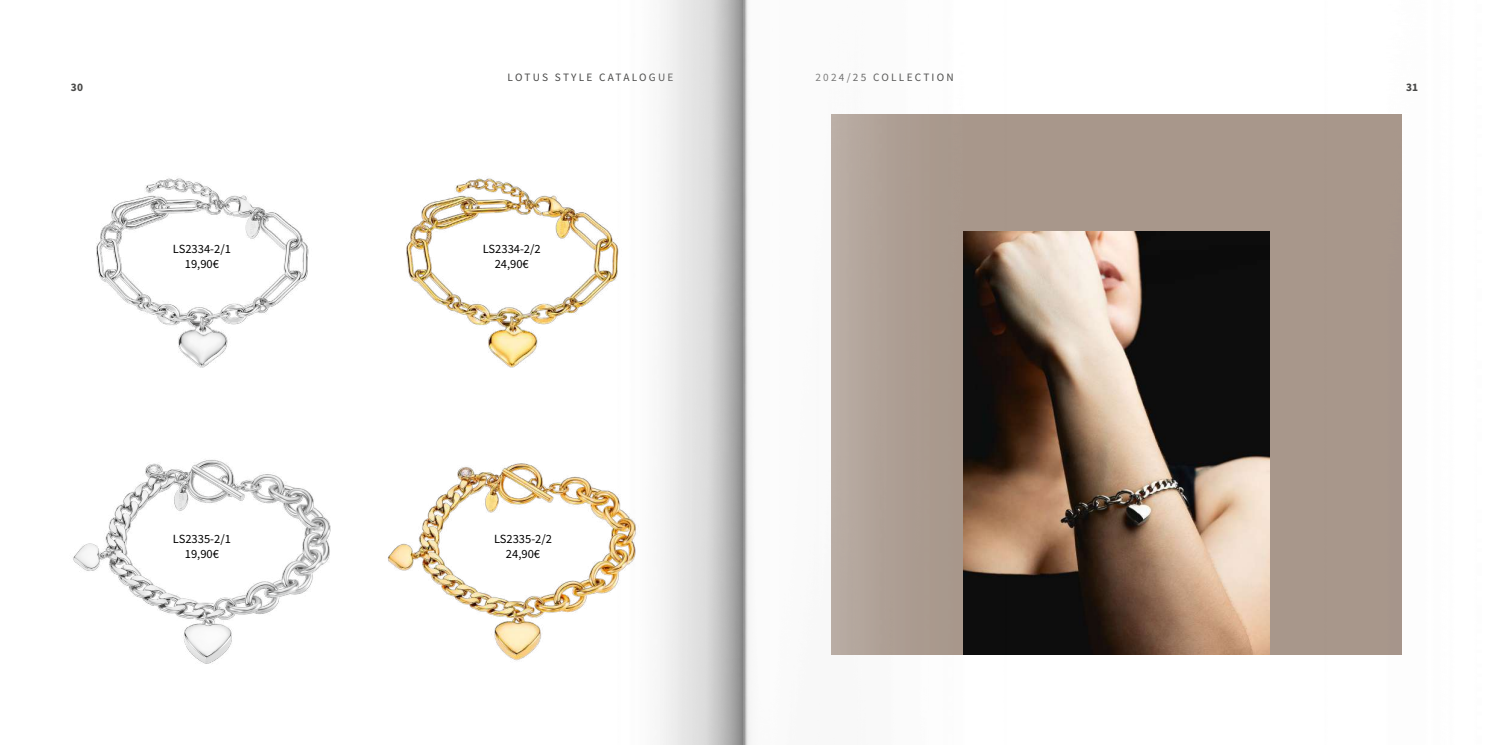
<style>
.page{position:relative;width:1489px;height:745px;background:#fff}
.page>*{position:absolute;margin:0;border:0;box-sizing:border-box;transform-origin:0 0}
.t1{font:12.5px/15px "Source Sans Pro";color:#000;text-align:center}
.t2{font:11.25px "Source Sans Pro";letter-spacing:.2em;color:#494948}
.t3{font:700 11.25px "Source Sans Pro";color:#494948}
</style>
<div class="page">
<img style="left:73px;top:0;width:1329px;height:744px">
<p class="t3" style="left:71px;top:79px;width:14px">30</p>
<p class="t1" style="left:173px;top:241px;width:60px">LS2334-2/1<br>19,90€</p>
<p class="t2" style="left:507px;top:70px;width:167px">LOTUS STYLE CATALOGUE</p>
<p class="t2" style="left:815px;top:70px;width:140px">2024/25 COLLECTION</p>
<p class="t1" style="left:482px;top:241px;width:60px">LS2334-2/2<br>24,90€</p>
<p class="t1" style="left:173px;top:531px;width:60px">LS2335-2/1<br>19,90€</p>
<p class="t1" style="left:494px;top:531px;width:60px">LS2335-2/2<br>24,90€</p>
<p class="t3" style="left:1405px;top:79px;width:14px">31</p>
</div>
